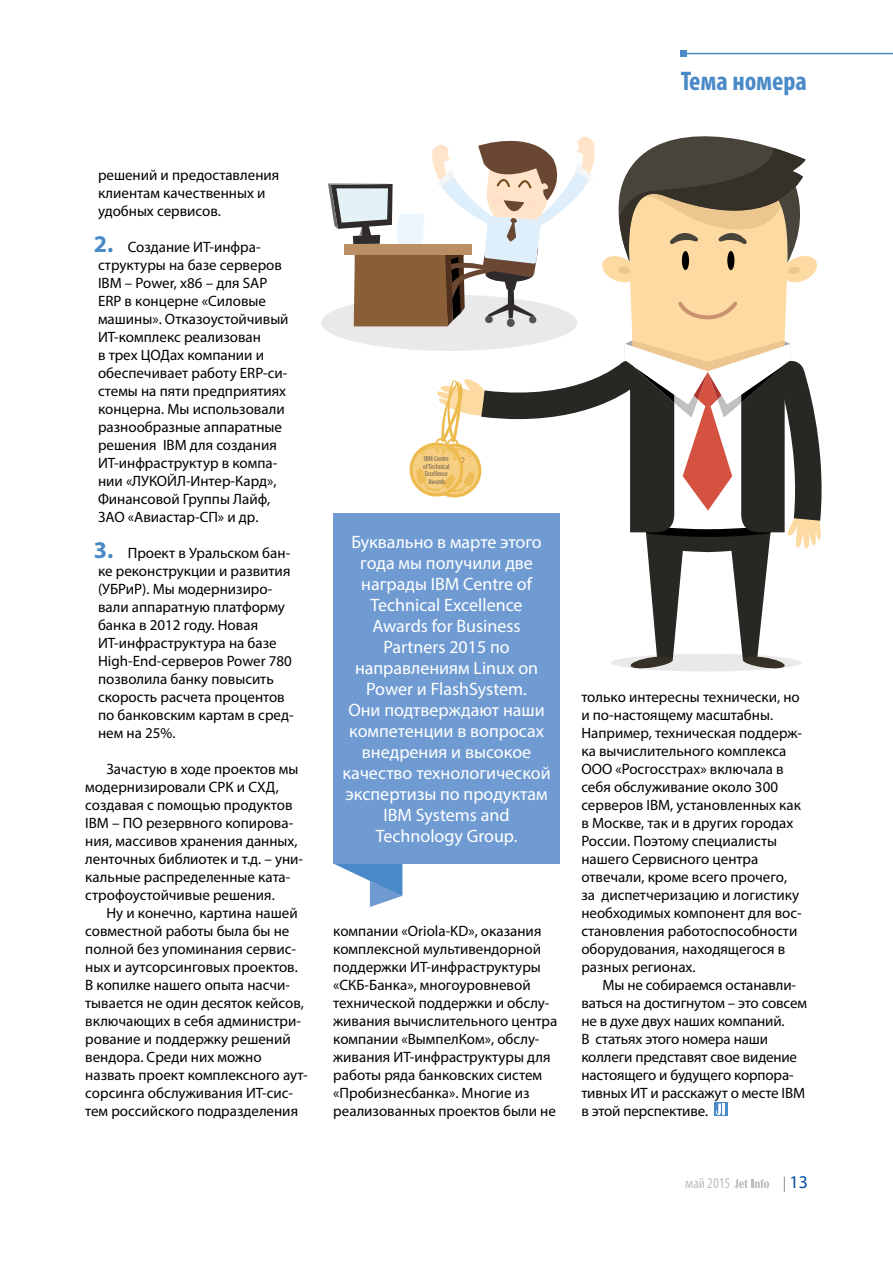
<style>
.page{position:relative;width:893px;height:1263px;background:#fff}
.page>*{position:absolute;margin:0;border:0;box-sizing:border-box;transform-origin:0 0}
.t1{font:700 condensed 27px "Myriad Pro";color:#4a8ac8}
.t2{font:18px/21px "Myriad Pro";color:#fff;text-align:center}
.t3{font:18px "Myriad Pro";color:#004fa3}
.t4{font:15px/18px "Myriad Pro";color:#000}
.t5{font:condensed 15px "Myriad Pro";color:#bcbec0}
.t6{font:condensed 7.35px/7.4px "Myriad Pro";color:#6d5d54;text-align:center}
.s1{font-weight:700;font-size:24px;color:#4a8ac8}
.s2{font-size:15px;color:#808285}
</style>
<div class="page">
<svg style="left:734px;top:1179px;width:35px;height:9px"></svg>
<hr style="left:683px;top:53px;width:210px;height:1px;background:#4a8ac8">
<svg style="left:680px;top:51px;width:6px;height:6px"></svg>
<svg style="left:334px;top:864px;width:68px;height:43px"></svg>
<div style="left:333px;top:513px;width:227px;height:351px;background:#6f9bd2"></div>
<div style="left:714px;top:1102px;width:14px;height:14px;background:#4a8ac8"></div>
<svg style="left:716px;top:1103px;width:9px;height:12px"></svg>
<div style="left:611px;top:654px;width:191px;height:17px;background:#e9e9e9;border-radius:50%"></div>
<svg style="left:328px;top:136px;width:494px;height:533px"></svg>
<h1 class="t1" style="left:681px;top:64px;width:127px">Тема номера</h1>
<p class="t4" style="left:98px;top:166px;width:183px">решений и предоставления клиентам качественных и удобных сервисов.</p>
<p class="t4" style="left:94px;top:238px;width:196px"><span class="s1">2.</span> Создание ИТ-инфра&shy;структуры на базе серверов<br>IBM – Power, х86 – для SAP<br>ERP в концерне «Силовые машины». Отказоустойчивый<br>ИТ-комплекс реализован<br>в трех ЦОДах компании и обеспечивает работу ERP-си&shy;стемы на пяти предприятиях концерна. Мы использовали разнообразные аппаратные решения IBM для создания<br>ИТ-инфраструктур в компа&shy;нии «ЛУКОЙ</p>
<p class="t4" style="left:98px;top:472px;width:180px;text-indent:79px">Л-Интер-Кард»,<br>Финансовой Группы Лайф,<br>ЗАО</p>
<p class="t4" style="left:128px;top:508px;width:132px">«Авиастар-СП» и др.</p>
<p class="t4" style="left:94px;top:544px;width:201px"><span class="s1">3.</span> Проект в Уральском бан&shy;ке реконструкции и развития (УБРиР). Мы модернизиро&shy;вали аппаратную платформу банка в 2012 году. Новая<br>ИТ-инфраструктура на базе<br>High-End-серверов Power 780 позволила банку повысить скорость расчета процентов по банковским картам в сред&shy;нем на 25%.</p>
<p class="t4" style="left:85px;top:760px;width:219px;text-indent:21px">Зачастую в ходе проектов мы модернизировали СРК и СХД, создавая с помощью продуктов<br>IBM – ПО резервного копирова&shy;ния, массивов хранения данных, ленточных библиотек и т.д. – уни&shy;кальные распределенные ката&shy;строфоустойчивые решения.</p>
<p class="t4" style="left:85px;top:904px;width:224px;text-indent:21px">Ну и конечно, картина нашей совместной работы была бы не полной без упоминания сервис&shy;ных и аутсорсинговых проектов.<br>В копилке нашего опыта насчи&shy;тывается не один десяток кейсов, включающих в себя администри&shy;рование и поддержку решений вендора. Среди них можно назвать проект комплексного аут&shy;сорсинга обслуживания ИТ-сис&shy;тем российского подразделения</p>
<p class="t6" style="left:423px;top:455px;width:28px">IBM Centre of Technical<br>Excellence<br>Awards</p>
<p class="t2" style="left:342px;top:531px;width:210px">Буквально в марте этого года мы получили две награды IBM Centre of<br>Technical Excellence<br>Awards for Business<br>Partners 2015 по направлениям Linux on<br>Power и FlashSystem.<br>Они подтверждают наши компетенции в вопросах внедрения и высокое качество технологической экспертизы по продуктам<br>IBM Systems and<br>Technology Group.</p>
<p class="t4" style="left:333px;top:922px;width:225px">компании «Oriola-KD», оказания комплексной мультивендорной поддержки ИТ-инфраструктуры «СКБ-Банка», многоуровневой технической поддержки и обслу&shy;живания вычислительного центра компании «ВымпелКом», обслу&shy;живания ИТ-инфраструктуры для работы ряда банковских систем «Пробизнесбанка». Многие из реализованных проектов были не</p>
<p class="t4" style="left:581px;top:688px;width:222px">только интересны технически, но и по-настоящему масштабны.<br>Например, техническая поддерж&shy;ка вычислительного комплекса<br>ООО</p>
<p class="t4" style="left:581px;top:760px;width:222px;text-indent:34px">«Росгосстрах» включала в себя обслуживание около 300 серверов IBM, установленных как в Москве, так и в других городах<br>России. Поэтому специалисты нашего Сервисного центра отвечали, кроме всего прочего, за диспетчеризацию и логистику необходимых компонент для вос&shy;становления работоспособности оборудования, находящегося в разных регионах.</p>
<p class="t4" style="left:581px;top:976px;width:227px;text-indent:21px">Мы не собираемся останавли&shy;ваться на достигнутом – это совсем не в духе двух наших компаний.<br>В статьях этого номера наши коллеги представят свое видение настоящего и будущего корпора&shy;тивных ИТ и расскажут о месте IBM в этой перспективе.</p>
<p class="t5" style="left:685px;top:1174px;width:47px">май 2015</p>
<p class="t3" style="left:783px;top:1171px;width:27px"><span class="s2">|</span>13</p>
</div>
